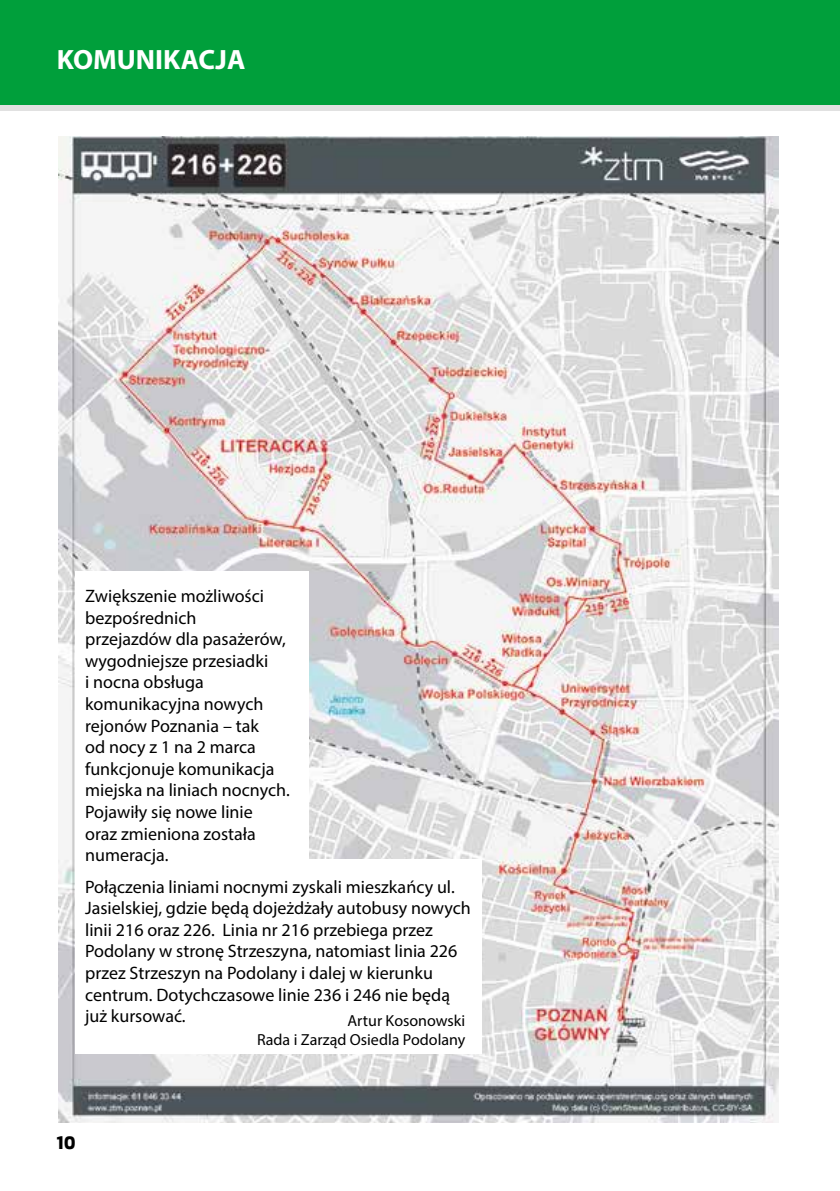
<style>
.page{position:relative;width:840px;height:1191px;background:#fff}
.page>*{position:absolute;margin:0;border:0;box-sizing:border-box;transform-origin:0 0}
.t1{font:700 28px "Myriad Pro";color:#fff}
.t2{font:700 20px "Apex New";color:#000}
.t3{font:18px/21.6px "Myriad Pro";color:#000}
.t4{font:16px/19.2px "Myriad Pro";color:#000;text-align:right}
</style>
<div class="page">
<div style="left:0;top:105px;width:839px;height:6px;background:#e1e1e1"></div>
<div style="left:0;top:0;width:839px;height:105px;background:#009f3b"></div>
<img style="left:59px;top:137px;width:718px;height:986px">
<div style="left:302px;top:859px;width:179px;height:194px;background:#fff"></div>
<div style="left:75px;top:571px;width:233px;height:482px;background:#fff"></div>
<h1 class="t1" style="left:57px;top:41px;width:190px">KOMUNIKACJA</h1>
<p class="t3" style="left:85px;top:585px;width:206px">Zwiększenie możliwości bezpośrednich<br>przejazdów dla pasażerów, wygodniejsze przesiadki<br>i nocna obsługa komunikacyjna nowych rejonów Poznania – tak<br>od nocy z 1 na 2 marca funkcjonuje komunikacja miejska na liniach nocnych.<br>Pojawiły się nowe linie<br>oraz zmieniona została numeracja.</p>
<p class="t3" style="left:85px;top:875px;width:387px">Połączenia liniami nocnymi zyskali mieszkańcy ul.<br>Jasielskiej, gdzie będą dojeżdżały autobusy nowych linii 216 oraz 226. Linia nr 216 przebiega przez Podolany w stronę Strzeszyna, natomiast linia 226 przez Strzeszyn na Podolany i dalej w kierunku centrum. Dotychczasowe linie 236 i 246 nie będą już kursować.</p>
<p class="t4" style="left:257px;top:1011px;width:210px">Artur Kosonowski<br>Rada i Zarząd Osiedla Podolany</p>
<p class="t2" style="left:57px;top:1127px;width:21px">10</p>
</div>
